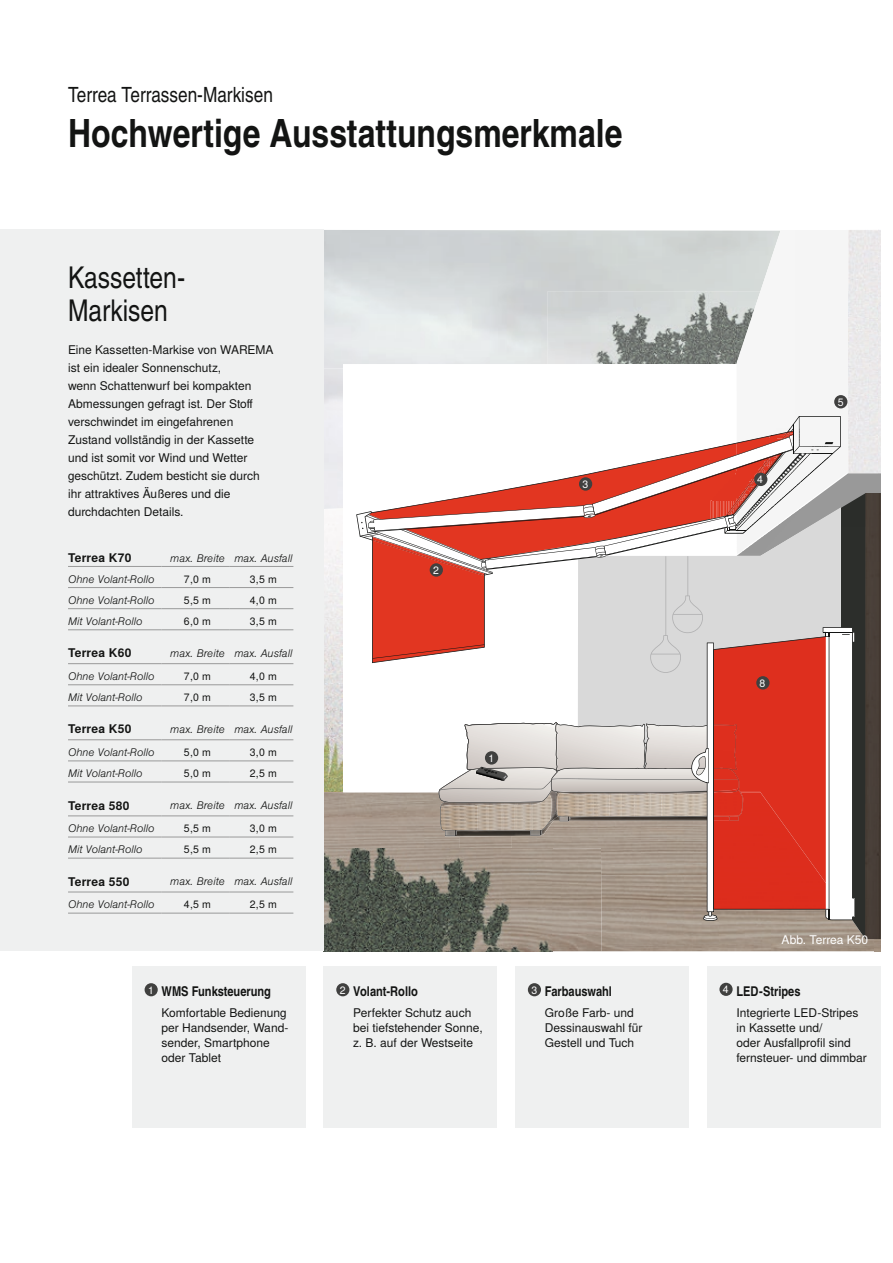
<style>
.page{position:relative;width:893px;height:1263px;background:#fff}
.page>*{position:absolute;margin:0;border:0;box-sizing:border-box;transform-origin:0 0}
.t1{font:700 39px "Warema Nimbus Cnd";color:#131413}
.t2{font:30px/33px "Warema Nimbus Cnd";color:#131413}
.t3{font:21px "Warema Nimbus Cnd";color:#131413}
.t4{font:700 13.5px "Warema Nimbus Cnd";color:#131413}
.t5{font:12px/15px "Warema Nimbus";color:#131413}
.t6{font:700 12px "Warema Nimbus";letter-spacing:.02em;color:#131413}
.t7{font:12px "Warema Nimbus";color:#fff}
.t8{font:italic 300 10.5px "Warema Nimbus";color:#131413}
.t9{font:10.5px "Warema Nimbus";color:#131413}
.t10{font:10.5px "Warema Nimbus";color:#fff}
</style>
<div class="page">
<img style="left:323px;top:230px;width:33px;height:138px">
<img style="left:323px;top:368px;width:20px;height:424px">
<img style="left:323px;top:792px;width:33px;height:56px">
<img style="left:323px;top:848px;width:33px;height:103px">
<svg style="left:356px;top:230px;width:525px;height:721px"></svg>
<div style="left:0;top:230px;width:323px;height:721px;background:#eff0f0"></div>
<div style="left:707px;top:966px;width:173px;height:161px;background:#eff0f0"></div>
<div style="left:719px;top:983px;width:14px;height:13px;background:#40403f;border-radius:50%"></div>
<div style="left:132px;top:966px;width:173px;height:162px;background:#eff0f0"></div>
<div style="left:145px;top:983px;width:13px;height:13px;background:#40403f;border-radius:50%"></div>
<div style="left:515px;top:966px;width:174px;height:162px;background:#eff0f0"></div>
<div style="left:528px;top:983px;width:13px;height:13px;background:#40403f;border-radius:50%"></div>
<div style="left:323px;top:966px;width:174px;height:162px;background:#eff0f0"></div>
<div style="left:336px;top:983px;width:13px;height:13px;background:#40403f;border-radius:50%"></div>
<div style="left:754px;top:473px;width:13px;height:13px;background:#40403f;border-radius:50%"></div>
<div style="left:834px;top:395px;width:13px;height:13px;background:#40403f;border-radius:50%"></div>
<div style="left:756px;top:676px;width:13px;height:13px;background:#40403f;border-radius:50%"></div>
<div style="left:430px;top:563px;width:13px;height:14px;background:#40403f;border-radius:50%"></div>
<div style="left:579px;top:477px;width:13px;height:14px;background:#40403f;border-radius:50%"></div>
<div style="left:485px;top:751px;width:13px;height:13px;background:#40403f;border-radius:50%"></div>
<hr style="left:68px;top:566px;width:94px;height:1px;background:#999">
<hr style="left:162px;top:566px;width:67px;height:1px;background:#999">
<hr style="left:229px;top:566px;width:64px;height:1px;background:#999">
<hr style="left:68px;top:587px;width:94px;height:1px;background:#999">
<hr style="left:162px;top:587px;width:67px;height:1px;background:#999">
<hr style="left:229px;top:587px;width:64px;height:1px;background:#999">
<hr style="left:68px;top:608px;width:94px;height:1px;background:#999">
<hr style="left:162px;top:608px;width:67px;height:1px;background:#999">
<hr style="left:229px;top:608px;width:64px;height:1px;background:#999">
<hr style="left:68px;top:629px;width:94px;height:1px;background:#999">
<hr style="left:162px;top:629px;width:67px;height:1px;background:#999">
<hr style="left:229px;top:629px;width:64px;height:1px;background:#999">
<hr style="left:68px;top:663px;width:94px;height:1px;background:#999">
<hr style="left:162px;top:663px;width:67px;height:1px;background:#999">
<hr style="left:229px;top:663px;width:64px;height:1px;background:#999">
<hr style="left:68px;top:684px;width:94px;height:1px;background:#999">
<hr style="left:162px;top:684px;width:67px;height:1px;background:#999">
<hr style="left:229px;top:684px;width:64px;height:1px;background:#999">
<hr style="left:68px;top:706px;width:94px;height:1px;background:#999">
<hr style="left:162px;top:706px;width:67px;height:1px;background:#999">
<hr style="left:229px;top:706px;width:64px;height:1px;background:#999">
<hr style="left:68px;top:739px;width:94px;height:1px;background:#999">
<hr style="left:162px;top:739px;width:67px;height:1px;background:#999">
<hr style="left:229px;top:739px;width:64px;height:1px;background:#999">
<hr style="left:68px;top:761px;width:94px;height:1px;background:#999">
<hr style="left:162px;top:761px;width:67px;height:1px;background:#999">
<hr style="left:229px;top:761px;width:64px;height:1px;background:#999">
<hr style="left:68px;top:782px;width:94px;height:1px;background:#999">
<hr style="left:162px;top:782px;width:67px;height:1px;background:#999">
<hr style="left:229px;top:782px;width:64px;height:1px;background:#999">
<hr style="left:68px;top:816px;width:94px;height:1px;background:#999">
<hr style="left:162px;top:816px;width:67px;height:1px;background:#999">
<hr style="left:229px;top:816px;width:64px;height:1px;background:#999">
<hr style="left:68px;top:837px;width:94px;height:1px;background:#999">
<hr style="left:162px;top:837px;width:67px;height:1px;background:#999">
<hr style="left:229px;top:837px;width:64px;height:1px;background:#999">
<hr style="left:68px;top:858px;width:94px;height:1px;background:#999">
<hr style="left:162px;top:858px;width:67px;height:1px;background:#999">
<hr style="left:229px;top:858px;width:64px;height:1px;background:#999">
<hr style="left:68px;top:892px;width:94px;height:1px;background:#999">
<hr style="left:162px;top:892px;width:67px;height:1px;background:#999">
<hr style="left:229px;top:892px;width:64px;height:1px;background:#999">
<hr style="left:68px;top:913px;width:94px;height:1px;background:#999">
<hr style="left:162px;top:913px;width:67px;height:1px;background:#999">
<hr style="left:229px;top:913px;width:64px;height:1px;background:#999">
<h3 class="t3" style="left:68px;top:82px;width:206px">Terrea Terrassen-Markisen</h3>
<h1 class="t1" style="left:68px;top:109px;width:556px">Hochwertige Ausstattungsmerkmale</h1>
<h2 class="t2" style="left:68px;top:262px;width:119px">Kassetten-<br>Markisen</h2>
<p class="t5" style="left:68px;top:341px;width:207px;line-height:18px">Eine Kassetten-Markise von WAREMA ist ein idealer Sonnenschutz,<br>wenn Schattenwurf bei kompakten<br>Abmessungen gefragt ist. Der Stoff verschwindet im eingefahrenen<br>Zustand vollständig in der Kassette und ist somit vor Wind und Wetter geschützt. Zudem besticht sie durch ihr attraktives Äußeres und die durchdachten Details.</p>
<p class="t6" style="left:68px;top:551px;width:65px">Terrea K70</p>
<p class="t8" style="left:170px;top:551px;width:124px">max. Breite max. Ausfall</p>
<p class="t8" style="left:68px;top:572px;width:88px">Ohne Volant-Rollo</p>
<p class="t9" style="left:184px;top:573px;width:29px">7,0 m</p>
<p class="t9" style="left:250px;top:573px;width:29px">3,5 m</p>
<p class="t8" style="left:68px;top:594px;width:88px">Ohne Volant-Rollo</p>
<p class="t9" style="left:184px;top:594px;width:29px">5,5 m</p>
<p class="t9" style="left:250px;top:594px;width:29px">4,0 m</p>
<p class="t8" style="left:68px;top:615px;width:76px">Mit Volant-Rollo</p>
<p class="t9" style="left:184px;top:615px;width:29px">6,0 m</p>
<p class="t9" style="left:250px;top:615px;width:29px">3,5 m</p>
<p class="t6" style="left:68px;top:646px;width:65px">Terrea K60</p>
<p class="t8" style="left:170px;top:647px;width:124px">max. Breite max. Ausfall</p>
<p class="t8" style="left:68px;top:670px;width:88px">Ohne Volant-Rollo</p>
<p class="t9" style="left:184px;top:670px;width:29px">7,0 m</p>
<p class="t9" style="left:250px;top:670px;width:29px">4,0 m</p>
<p class="t8" style="left:68px;top:691px;width:76px">Mit Volant-Rollo</p>
<p class="t9" style="left:184px;top:691px;width:29px">7,0 m</p>
<p class="t9" style="left:250px;top:691px;width:29px">3,5 m</p>
<p class="t6" style="left:68px;top:722px;width:65px">Terrea K50</p>
<p class="t8" style="left:170px;top:723px;width:124px">max. Breite max. Ausfall</p>
<p class="t8" style="left:68px;top:746px;width:88px">Ohne Volant-Rollo</p>
<p class="t9" style="left:184px;top:746px;width:29px">5,0 m</p>
<p class="t9" style="left:250px;top:746px;width:29px">3,0 m</p>
<p class="t8" style="left:68px;top:767px;width:76px">Mit Volant-Rollo</p>
<p class="t9" style="left:184px;top:767px;width:29px">5,0 m</p>
<p class="t9" style="left:250px;top:767px;width:29px">2,5 m</p>
<p class="t6" style="left:68px;top:798px;width:63px">Terrea 580</p>
<p class="t8" style="left:170px;top:799px;width:124px">max. Breite max. Ausfall</p>
<p class="t8" style="left:68px;top:822px;width:88px">Ohne Volant-Rollo</p>
<p class="t9" style="left:184px;top:822px;width:29px">5,5 m</p>
<p class="t9" style="left:250px;top:822px;width:29px">3,0 m</p>
<p class="t8" style="left:68px;top:843px;width:76px">Mit Volant-Rollo</p>
<p class="t9" style="left:184px;top:843px;width:29px">5,5 m</p>
<p class="t9" style="left:250px;top:843px;width:29px">2,5 m</p>
<p class="t6" style="left:68px;top:874px;width:63px">Terrea 550</p>
<p class="t8" style="left:170px;top:875px;width:124px">max. Breite max. Ausfall</p>
<p class="t8" style="left:68px;top:898px;width:88px">Ohne Volant-Rollo</p>
<p class="t9" style="left:184px;top:898px;width:29px">4,5 m</p>
<p class="t9" style="left:250px;top:898px;width:29px">2,5 m</p>
<p class="t4" style="left:148px;top:983px;width:124px"><sup>1</sup> WMS Funksteuerung</p>
<p class="t5" style="left:162px;top:1006px;width:128px">Komfortable Bedienung per Handsender, Wand&shy;sender, Smartphone oder Tablet</p>
<p class="t10" style="left:433px;top:564px;width:7px">2</p>
<p class="t10" style="left:488px;top:752px;width:7px">1</p>
<p class="t10" style="left:582px;top:478px;width:7px">3</p>
<p class="t4" style="left:340px;top:983px;width:80px"><sup>2</sup> Volant-Rollo</p>
<p class="t5" style="left:353px;top:1006px;width:131px">Perfekter Schutz auch bei tiefstehender Sonne, z. B. auf der Westseite</p>
<p class="t4" style="left:531px;top:983px;width:82px"><sup>3</sup> Farbauswahl</p>
<p class="t5" style="left:545px;top:1006px;width:99px">Große Farb- und<br>Dessinauswahl für<br>Gestell und Tuch</p>
<p class="t10" style="left:757px;top:473px;width:7px">4</p>
<p class="t10" style="left:838px;top:396px;width:7px">5</p>
<p class="t10" style="left:759px;top:677px;width:7px">8</p>
<p class="t7" style="left:782px;top:932px;width:88px">Abb. Terrea K50</p>
<p class="t4" style="left:723px;top:983px;width:79px"><sup>4</sup> LED-Stripes</p>
<p class="t5" style="left:736px;top:1006px;width:132px">Integrierte LED-Stripes in Kassette und/<br>oder Ausfallprofil sind fernsteuer- und dimmbar</p>
</div>
